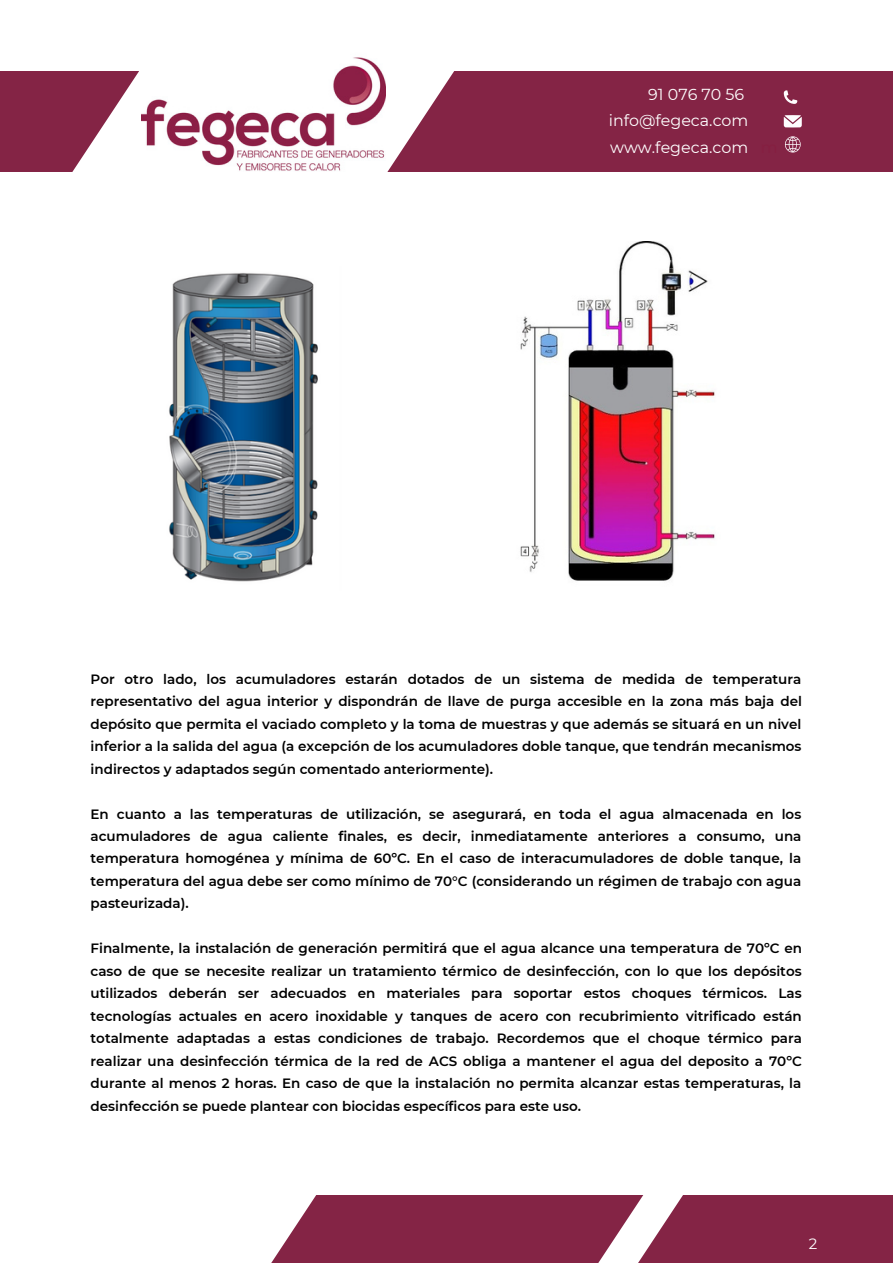
<style>
.page{position:relative;width:893px;height:1264px;background:#fff}
.page>*{position:absolute;margin:0;border:0;box-sizing:border-box;transform-origin:0 0}
.t1{font:15.9px "Montserrat";color:#fff}
.t2{font:15px "Montserrat";color:#fff}
.t3{font:600 13.5px/22.5px "Montserrat";color:#000;text-align:justify}
.s1{color:#861f41}
</style>
<div class="page">
<div style="left:387px;top:71px;width:505px;height:101px;background:#842445"></div>
<svg style="left:783px;top:90px;width:14px;height:14px"></svg>
<svg style="left:783px;top:115px;width:18px;height:12px"></svg>
<svg style="left:784px;top:136px;width:16px;height:17px"></svg>
<svg style="left:0;top:71px;width:139px;height:101px;fill:#842445"></svg>
<div style="left:616px;top:1194px;width:276px;height:68px;background:#842445"></div>
<svg style="left:272px;top:1194px;width:371px;height:68px"></svg>
<img style="left:141px;top:57px;width:244px;height:114px">
<img style="left:169px;top:272px;width:149px;height:310px">
<img style="left:520px;top:241px;width:195px;height:340px">
<p class="t1" style="left:648px;top:85px;width:97px">91 076 70 56</p>
<p class="t1" style="left:608px;top:111px;width:141px">info@fegeca.com</p>
<p class="t1" style="left:610px;top:137px;width:169px">www.fegeca.com <span class="s1">m</span></p>
<p class="t3" style="left:91px;top:667px;width:713px">Por otro lado, los acumuladores estarán dotados de un sistema de medida de temperatura representativo del agua interior y dispondrán de llave de purga accesible en la zona más baja del depósito que permita el vaciado completo y la toma de muestras y que además se situará en un nivel inferior a la salida del agua (a excepción de los acumuladores doble tanque, que tendrán mecanismos indirectos y adaptados según comentado anteriormente).</p>
<p class="t3" style="left:91px;top:802px;width:712px">En cuanto a las temperaturas de utilización, se asegurará, en toda el agua almacenada en los acumuladores de agua caliente finales, es decir, inmediatamente anteriores a consumo, una temperatura homogénea y mínima de 60ºC. En el caso de interacumuladores de doble tanque, la temperatura del agua debe ser como mínimo de 70°C (considerando un régimen de trabajo con agua pasteurizada).</p>
<p class="t3" style="left:91px;top:937px;width:713px">Finalmente, la instalación de generación permitirá que el agua alcance una temperatura de 70ºC en caso de que se necesite realizar un tratamiento térmico de desinfección, con lo que los depósitos utilizados deberán ser adecuados en materiales para soportar estos choques térmicos. Las tecnologías actuales en acero inoxidable y tanques de acero con recubrimiento vitrificado están totalmente adaptadas a estas condiciones de trabajo. Recordemos que el choque térmico para realizar una desinfección térmica de la red de ACS obliga a mantener el agua del deposito a 70ºC durante al menos 2 horas. En caso de que la instalación no permita alcanzar estas temperaturas, la desinfección se puede plantear con biocidas específicos para este uso.</p>
<p class="t2" style="left:808px;top:1234px;width:10px">2</p>
</div>
